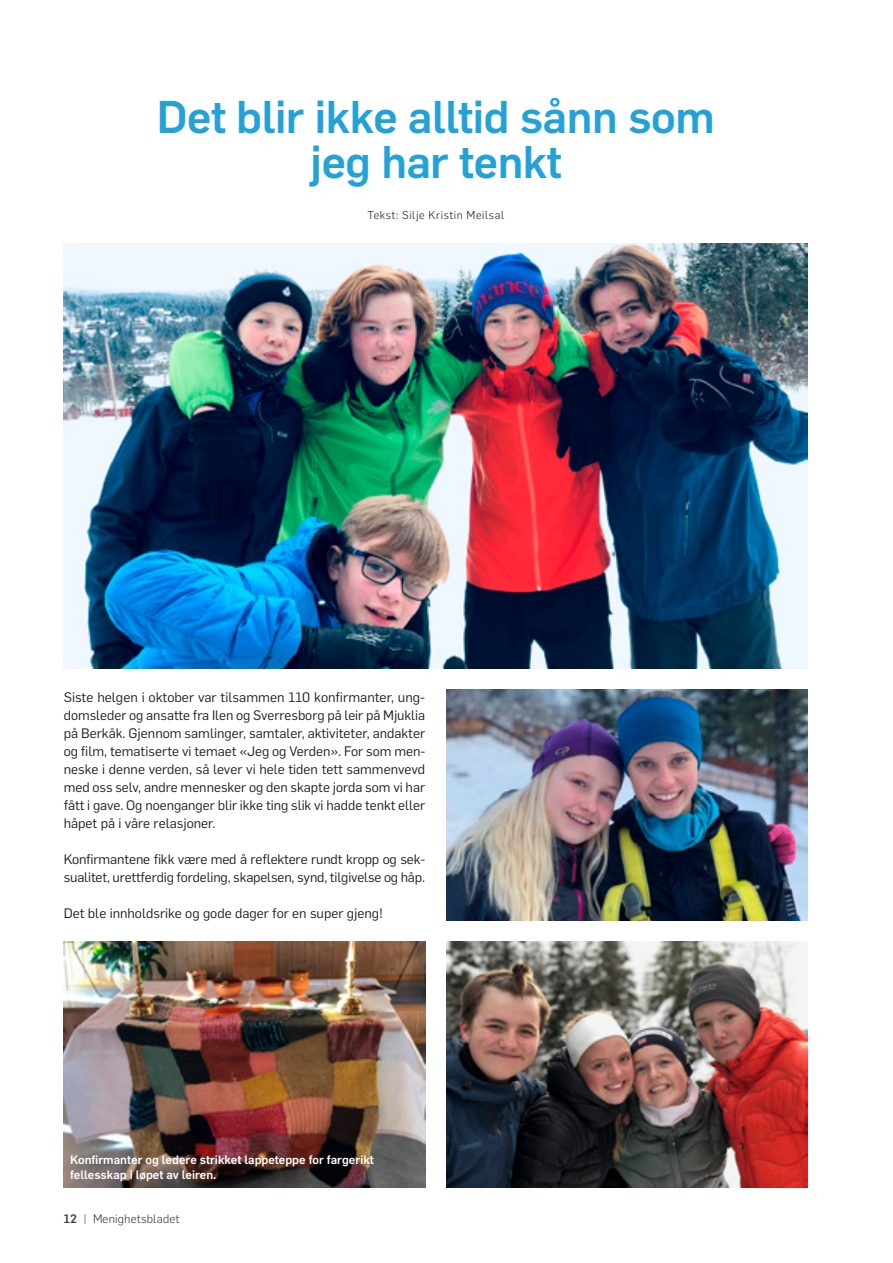
<style>
.page{position:relative;width:893px;height:1263px;background:#fff}
.page>*{position:absolute;margin:0;border:0;box-sizing:border-box;transform-origin:0 0}
.t1{font:500 45px/45px "Flama";letter-spacing:-.01em;color:#24a2d7;text-align:center}
.t2{font:13.5px/18px "Flama";letter-spacing:-.01em;color:#231f20;text-align:justify}
.t3{font:500 12px/15px "Flama";color:#fff}
.t4{font:300 12px "Flama";letter-spacing:.01em;color:#393d3d}
.t5{font:300 11.25px "Flama";letter-spacing:.05em;color:#231f20}
.s1{font-weight:500}
</style>
<div class="page">
<img style="left:64px;top:243px;width:744px;height:425px">
<img style="left:446px;top:689px;width:362px;height:232px">
<img style="left:446px;top:942px;width:362px;height:245px">
<img style="left:64px;top:942px;width:361px;height:245px">
<h1 class="t1" style="left:157px;top:91px;width:560px">Det blir ikke alltid sånn som jeg har tenkt</h1>
<p class="t5" style="left:367px;top:207px;width:138px">Tekst: Silje Kristin Meilsal</p>
<p class="t2" style="left:64px;top:687px;width:363px">Siste helgen i oktober var tilsammen 110 konfirmanter, ung&shy;domsleder og ansatte fra Ilen og Sverresborg på leir på Mjuklia på Berkåk. Gjennom samlinger, samtaler, aktiviteter, andakter og film, tematiserte vi temaet «Jeg og Verden». For som men&shy;neske i denne verden, så lever vi hele tiden tett sammenvevd med oss selv, andre mennesker og den skapte jorda som vi har fått i gave. Og noenganger blir ikke ting slik vi hadde tenkt eller håpet på i våre relasjoner.</p>
<p class="t2" style="left:64px;top:849px;width:363px">Konfirmantene fikk være med å reflektere rundt kropp og sek&shy;sualitet, urettferdig fordeling, skapelsen, synd, tilgivelse og håp.</p>
<p class="t2" style="left:64px;top:903px;width:321px">Det ble innholdsrike og gode dager for en super gjeng!</p>
<p class="t3" style="left:70px;top:1151px;width:305px">Konfirmanter og ledere strikket lappeteppe for fargerikt fellesskap i løpet av leiren.</p>
<p class="t4" style="left:64px;top:1211px;width:117px"><span class="s1">12</span> | Menighetsbladet</p>
</div>
